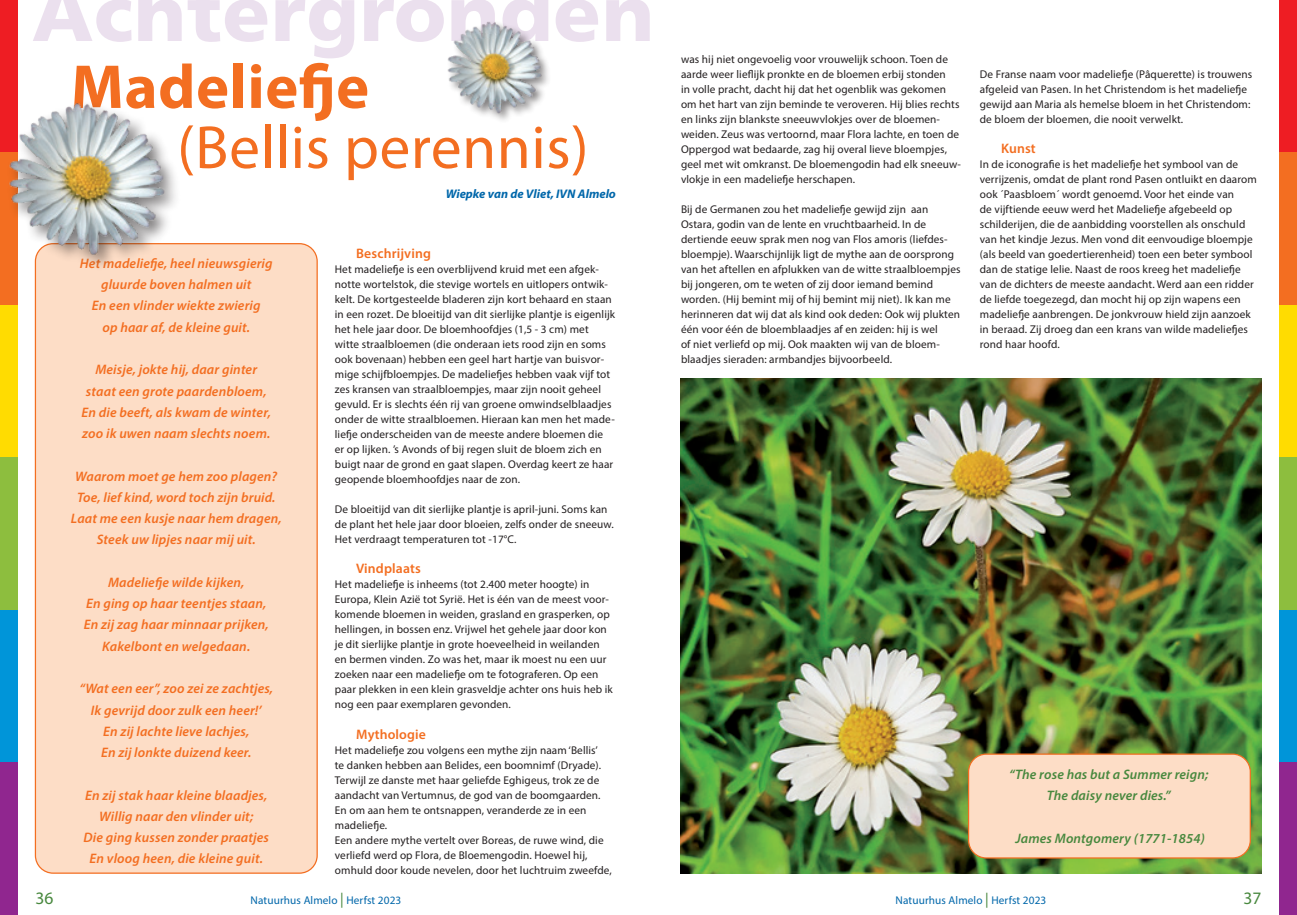
<style>
.page{position:relative;width:1297px;height:915px;background:#fff}
.page>*{position:absolute;margin:0;border:0;box-sizing:border-box;transform-origin:0 0}
.titel_groot_groen_Myriad_Pro_50_48{font:700 62.5px "Myriad Pro";letter-spacing:.01em;color:#f36e21}
.titel_groot_groen_Myriad_Pro_50_48-2{font:61.25px "Myriad Pro";letter-spacing:.01em;color:#f36e21}
.t1{font:17.5px "Myriad Pro";color:#48883e}
.gedichttekst{font:italic 600 13.75px "Myriad Pro";letter-spacing:.01em;color:#f36e21}
.gedichttekst-2{font:italic 600 13.75px "Myriad Pro";letter-spacing:.01em;color:#48883e}
.tussenkop_10_12_Myriad_Pro{font:600 13.75px "Myriad Pro";letter-spacing:.01em;color:#f36e21}
.auteur_Myriad_Pro{font:italic 700 12.5px "Myriad Pro";color:#0067aa}
.t2{font:11.25px/15px "Myriad Pro";letter-spacing:.01em;color:#231f20}
.t3{font:11.25px "Myriad Pro";letter-spacing:.01em;color:#0067aa}
.s1{font-size:15px;color:#48883e}
</style>
<div class="page">
<div style="left:0;top:0;width:18px;height:152px;background:#ee1d23"></div>
<div style="left:0;top:152px;width:18px;height:153px;background:#f36e21"></div>
<div style="left:0;top:305px;width:18px;height:152px;background:#ffdc01"></div>
<div style="left:0;top:457px;width:18px;height:152px;background:#8dbe3e"></div>
<div style="left:0;top:609px;width:18px;height:153px;background:#0095d9"></div>
<div style="left:0;top:762px;width:18px;height:152px;background:#90268f"></div>
<div style="left:1279px;top:0;width:18px;height:152px;background:#ee1d23"></div>
<div style="left:1279px;top:152px;width:18px;height:153px;background:#f36e21"></div>
<div style="left:1279px;top:305px;width:18px;height:152px;background:#ffdc01"></div>
<div style="left:1279px;top:457px;width:18px;height:152px;background:#8dbe3e"></div>
<div style="left:1279px;top:609px;width:18px;height:153px;background:#0095d9"></div>
<div style="left:1279px;top:762px;width:18px;height:152px;background:#90268f"></div>
<div style="left:35px;top:243px;width:282px;height:629px;background:#fdddc6;border-radius:18px"></div>
<svg style="left:33px;top:0;width:617px;height:58px"></svg>
<div style="left:6px;top:99px;width:176px;height:172px;background:#231f20;opacity:.6"></div>
<img style="left:6px;top:99px;width:173px;height:163px">
<div style="left:447px;top:19px;width:105px;height:104px;background:#fff"></div>
<img style="left:442px;top:10px;width:108px;height:108px">
<img style="left:680px;top:378px;width:581px;height:495px">
<div style="left:968px;top:753px;width:282px;height:104px;background:#fdddc6;border-radius:18px"></div>
<div style="left:968px;top:753px;width:283px;height:105px;border:1px solid #f36e21;border-radius:18px"></div>
<p class="titel_groot_groen_Myriad_Pro_50_48" style="left:71px;top:46px;width:300px">Madeliefje</p>
<p class="titel_groot_groen_Myriad_Pro_50_48-2" style="left:177px;top:110px;width:413px">(Bellis perennis)</p>
<p class="auteur_Myriad_Pro" style="left:446px;top:185px;width:172px">Wiepke van de Vliet, IVN Almelo</p>
<p class="gedichttekst" style="left:80px;top:254px;width:194px">Het madeliefje, heel nieuwsgierig</p>
<p class="gedichttekst" style="left:101px;top:276px;width:152px">gluurde boven halmen uit</p>
<p class="gedichttekst" style="left:92px;top:297px;width:170px">En een vlinder wiekte zwierig</p>
<p class="gedichttekst" style="left:102px;top:318px;width:149px">op haar af, de kleine guit.</p>
<p class="gedichttekst" style="left:95px;top:361px;width:163px">Meisje, jokte hij, daar ginter</p>
<p class="gedichttekst" style="left:86px;top:382px;width:182px">staat een grote paardenbloem,</p>
<p class="gedichttekst" style="left:82px;top:403px;width:191px">En die beeft, als kwam de winter,</p>
<p class="gedichttekst" style="left:82px;top:424px;width:190px">zoo ik uwen naam slechts noem.</p>
<p class="gedichttekst" style="left:75px;top:467px;width:203px">Waarom moet ge hem zoo plagen?</p>
<p class="gedichttekst" style="left:77px;top:488px;width:200px">Toe, lief kind, word toch zijn bruid.</p>
<p class="gedichttekst" style="left:71px;top:509px;width:212px">Laat me een kusje naar hem dragen,</p>
<p class="gedichttekst" style="left:97px;top:531px;width:161px">Steek uw lipjes naar mij uit.</p>
<p class="gedichttekst" style="left:108px;top:573px;width:138px">Madeliefje wilde kijken,</p>
<p class="gedichttekst" style="left:86px;top:594px;width:182px">En ging op haar teentjes staan,</p>
<p class="gedichttekst" style="left:84px;top:616px;width:186px">En zij zag haar minnaar prijken,</p>
<p class="gedichttekst" style="left:102px;top:637px;width:149px">Kakelbont en welgedaan.</p>
<p class="gedichttekst" style="left:79px;top:679px;width:195px">“Wat een eer”, zoo zei ze zachtjes,</p>
<p class="gedichttekst" style="left:91px;top:701px;width:172px">Ik gevrijd door zulk een heer!’</p>
<p class="gedichttekst" style="left:103px;top:722px;width:148px">En zij lachte lieve lachjes,</p>
<p class="gedichttekst" style="left:101px;top:743px;width:152px">En zij lonkte duizend keer.</p>
<p class="gedichttekst" style="left:85px;top:786px;width:184px">En zij stak haar kleine blaadjes,</p>
<p class="gedichttekst" style="left:99px;top:807px;width:155px">Willig naar den vlinder uit;</p>
<p class="gedichttekst" style="left:84px;top:828px;width:187px">Die ging kussen zonder praatjes</p>
<p class="gedichttekst" style="left:90px;top:849px;width:175px">En vloog heen, die kleine guit.</p>
<p class="tussenkop_10_12_Myriad_Pro" style="left:356px;top:244px;width:76px">Beschrijving</p>
<p class="t2" style="left:335px;top:261px;width:282px">Het madeliefje is een overblijvend kruid met een afgek&shy;notte wortelstok, die stevige wortels en uitlopers ontwik&shy;kelt. De kortgesteelde bladeren zijn kort behaard en staan in een rozet. De bloeitijd van dit sierlijke plantje is eigenlijk het hele jaar door. De bloemhoofdjes (1,5 - 3 cm) met witte straalbloemen (die onderaan iets rood zijn en soms ook bovenaan) hebben een geel hart hartje van buisvor&shy;mige schijfbloempjes. De madeliefjes hebben vaak vijf tot zes kransen van straalbloempjes, maar zijn nooit geheel gevuld. Er is slechts één rij van groene omwindselblaadjes onder de witte straalbloemen. Hieraan kan men het made&shy;liefje onderscheiden van de meeste andere bloemen die er op lijken. ’s Avonds of bij regen sluit de bloem zich en buigt naar de grond en gaat slapen. Overdag keert ze haar geopende bloemhoofdjes naar de zon.</p>
<p class="t2" style="left:335px;top:501px;width:280px">De bloeitijd van dit sierlijke plantje is april-juni. Soms kan de plant het hele jaar door bloeien, zelfs onder de sneeuw.<br>Het verdraagt temperaturen tot -17°C.</p>
<p class="tussenkop_10_12_Myriad_Pro" style="left:356px;top:559px;width:66px">Vindplaats</p>
<p class="t2" style="left:335px;top:576px;width:279px">Het madeliefje is inheems (tot 2.400 meter hoogte) in Europa, Klein Azië tot Syrië. Het is één van de meest voor&shy;komende bloemen in weiden, grasland en grasperken, op hellingen, in bossen enz. Vrijwel het gehele jaar door kon je dit sierlijke plantje in grote hoeveelheid in weilanden en bermen vinden. Zo was het, maar ik moest nu een uur zoeken naar een madeliefje om te fotograferen. Op een paar plekken in een klein grasveldje achter ons huis heb ik nog een paar exemplaren gevonden.</p>
<p class="tussenkop_10_12_Myriad_Pro" style="left:356px;top:724px;width:71px">Mythologie</p>
<p class="t2" style="left:335px;top:741px;width:278px">Het madeliefje zou volgens een mythe zijn naam ‘Bellis’<br>te danken hebben aan Belides, een boomnimf (Dryade).<br>Terwijl ze danste met haar geliefde Eghigeus, trok ze de aandacht van Vertumnus, de god van de boomgaarden.<br>En om aan hem te ontsnappen, veranderde ze in een madeliefje.<br>Een andere mythe vertelt over Boreas, de ruwe wind, die verliefd werd op Flora, de Bloemengodin. Hoewel hij, omhuld door koude nevelen, door het luchtruim zweefde,</p>
<p class="t2" style="left:681px;top:51px;width:281px">was hij niet ongevoelig voor vrouwelijk schoon. Toen de aarde weer lieflijk pronkte en de bloemen erbij stonden<br>in volle pracht, dacht hij dat het ogenblik was gekomen om het hart van zijn beminde te veroveren. Hij blies rechts en links zijn blankste sneeuwvlokjes over de bloemen&shy;weiden. Zeus was vertoornd, maar Flora lachte, en toen de Oppergod wat bedaarde, zag hij overal lieve bloempjes, geel met wit omkranst. De bloemengodin had elk sneeuw&shy;vlokje in een madeliefje herschapen.</p>
<p class="t2" style="left:681px;top:201px;width:281px">Bij de Germanen zou het madeliefje gewijd zijn aan Ostara, godin van de lente en vruchtbaarheid. In de dertiende eeuw sprak men nog van Flos amoris (liefdes&shy;bloempje). Waarschijnlijk ligt de mythe aan de oorsprong van het aftellen en afplukken van de witte straalbloempjes bij jongeren, om te weten of zij door iemand bemind worden. (Hij bemint mij of hij bemint mij niet). Ik kan me herinneren dat wij dat als kind ook deden: Ook wij plukten één voor één de bloemblaadjes af en zeiden: hij is wel<br>of niet verliefd op mij. Ook maakten wij van de bloem&shy;blaadjes sieraden: armbandjes bijvoorbeeld.</p>
<p class="t2" style="left:980px;top:66px;width:274px">De Franse naam voor madeliefje (Pâquerette) is trouwens afgeleid van Pasen. In het Christendom is het madeliefje gewijd aan Maria als hemelse bloem in het Christendom: de bloem der bloemen, die nooit verwelkt.</p>
<p class="tussenkop_10_12_Myriad_Pro" style="left:1001px;top:139px;width:36px">Kunst</p>
<p class="t2" style="left:980px;top:156px;width:278px">In de iconografie is het madeliefje het symbool van de verrijzenis, omdat de plant rond Pasen ontluikt en daarom ook ´Paasbloem´ wordt genoemd. Voor het einde van<br>de vijftiende eeuw werd het Madeliefje afgebeeld op schilderijen, die de aanbidding voorstellen als onschuld van het kindje Jezus. Men vond dit eenvoudige bloempje (als beeld van goedertierenheid) toen een beter symbool dan de statige lelie. Naast de roos kreeg het madeliefje van de dichters de meeste aandacht. Werd aan een ridder de liefde toegezegd, dan mocht hij op zijn wapens een madeliefje aanbrengen. De jonkvrouw hield zijn aanzoek in beraad. Zij droeg dan een krans van wilde madeliefjes rond haar hoofd.</p>
<p class="gedichttekst-2" style="left:1009px;top:765px;width:201px">“The rose has but a Summer reign;</p>
<p class="gedichttekst-2" style="left:1047px;top:786px;width:125px">The daisy never dies.”</p>
<p class="gedichttekst-2" style="left:1015px;top:829px;width:191px">James Montgomery (1771-1854)</p>
<h3 class="t1" style="left:35px;top:886px;width:19px">36</h3>
<p class="t3" style="left:251px;top:892px;width:152px">Natuurhus Almelo <span class="s1">|</span> Herfst 2023</p>
<p class="t3" style="left:895px;top:892px;width:152px">Natuurhus Almelo <span class="s1">|</span> Herfst 2023</p>
<h3 class="t1" style="left:1243px;top:886px;width:19px">37</h3>
</div>
